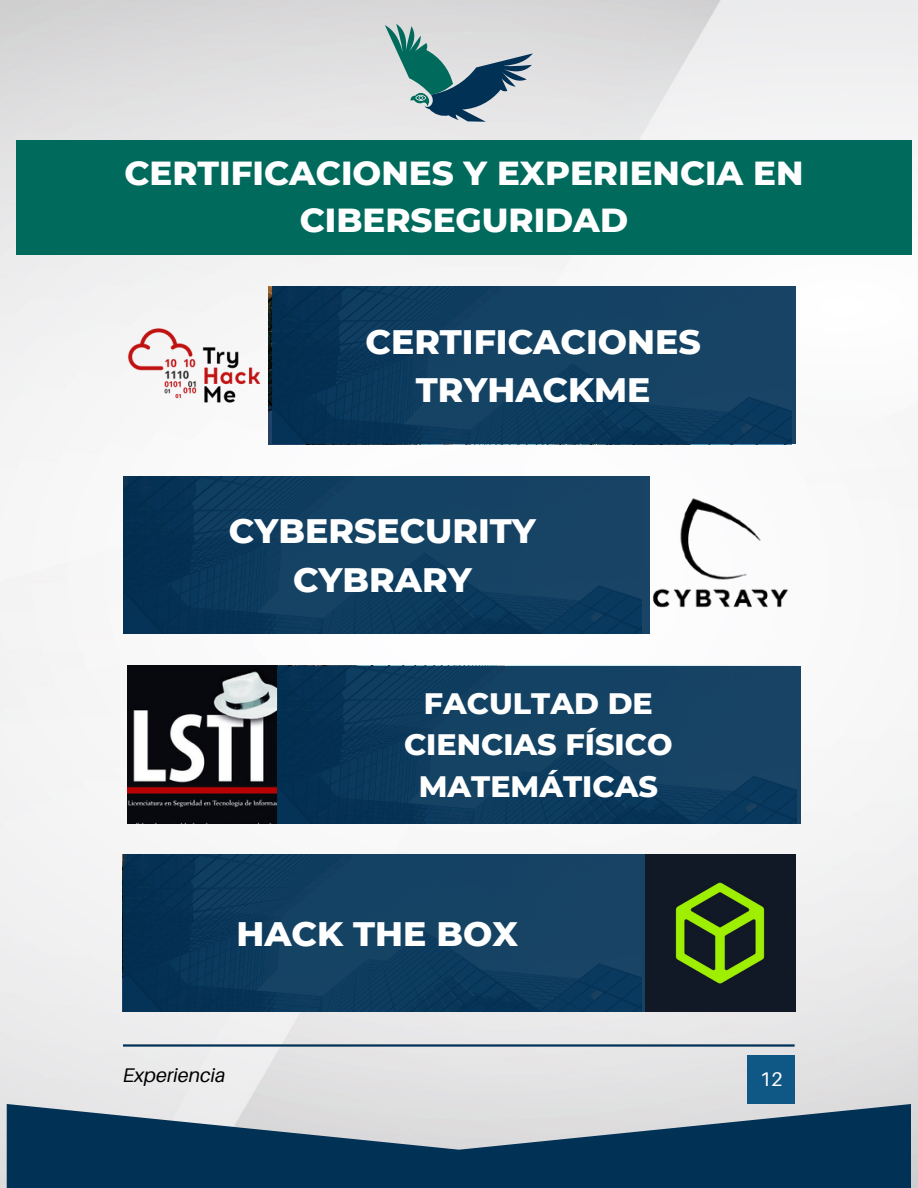
<style>
.page{position:relative;width:918px;height:1188px;background:#fff}
.page>*{position:absolute;margin:0;border:0;box-sizing:border-box;transform-origin:0 0}
.t1{font:800 34.65px/48.3px "Montserrat";color:#fff;text-align:center}
.t2{font:800 34.05px/47.2px "Montserrat";color:#fff;text-align:center}
.t3{font:800 30.15px/41.7px "Montserrat";color:#fff;text-align:center}
.t4{font:italic 19.8px "Aileron";color:#000}
.t5{font:19.8px "Aileron";color:#fff}
</style>
<div class="page">
<img style="left:0;top:0;width:918px;height:1188px">
<img style="left:123px;top:287px;width:149px;height:157px">
<svg style="left:7px;top:1104px;width:904px;height:84px;background:#3d5f7b"></svg>
<div style="left:747px;top:1056px;width:48px;height:48px;background:#0f5784"></div>
<div style="left:17px;top:140px;width:895px;height:114px;background:#006b5c"></div>
<hr style="left:123px;top:1044px;width:672px;height:3px;background:#023156">
<div style="left:272px;top:287px;width:523px;height:157px;background:linear-gradient(to right,#073558,#184566)"></div>
<div style="left:123px;top:476px;width:526px;height:158px;background:linear-gradient(to right,#073558,#184566)"></div>
<img style="left:646px;top:476px;width:149px;height:158px">
<img style="left:128px;top:666px;width:149px;height:157px">
<div style="left:277px;top:666px;width:523px;height:157px;background:linear-gradient(to right,#083558,#184566)"></div>
<svg style="left:385px;top:24px;width:148px;height:98px;background:#95adb2"></svg>
<div style="left:123px;top:854px;width:526px;height:158px;background:linear-gradient(to right,#073558,#174465)"></div>
<img style="left:646px;top:854px;width:149px;height:158px">
<p class="t2" style="left:124px;top:149px;width:681px">CERTIFICACIONES Y EXPERIENCIA EN<br>CIBERSEGURIDAD</p>
<p class="t1" style="left:366px;top:317px;width:337px">CERTIFICACIONES<br>TRYHACKME</p>
<p class="t1" style="left:229px;top:507px;width:309px">CYBERSECURITY<br>CYBRARY</p>
<p class="t3" style="left:404px;top:682px;width:270px">FACULTAD DE<br>CIENCIAS FÍSICO<br>MATEMÁTICAS</p>
<p class="t1" style="left:236px;top:909px;width:283px">HACK THE BOX</p>
<p class="t4" style="left:123px;top:1062px;width:104px">Experiencia</p>
<p class="t5" style="left:760px;top:1067px;width:24px">12</p>
</div>
